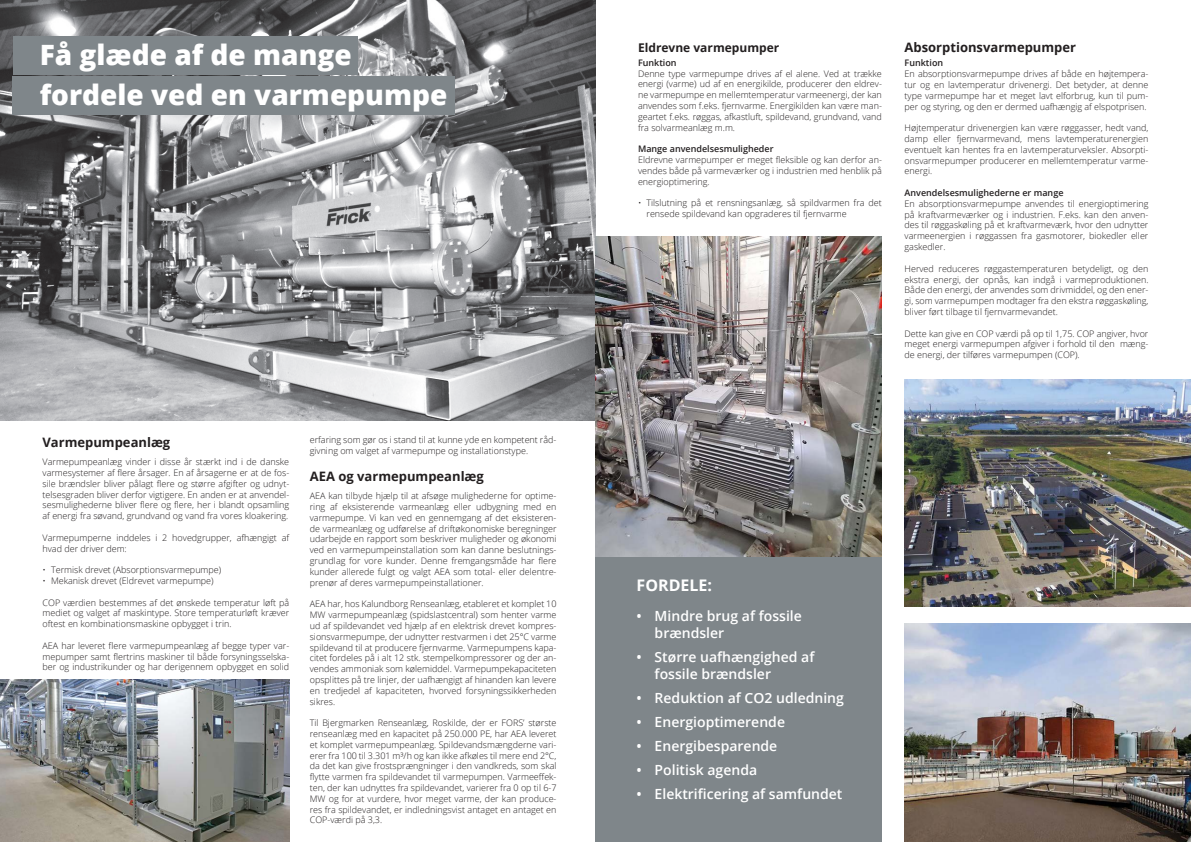
<style>
.page{position:relative;width:1191px;height:842px;background:#fff}
.page>*{position:absolute;margin:0;border:0;box-sizing:border-box;transform-origin:0 0}
.Ny_bodytext_2-3{font:800 28px "Open Sans";color:#fff}
.t1{font:700 16px "Open Sans";color:#fff}
.t2{font:600 14px/16.8px "Open Sans";color:#fff}
.Ny_headline_2-3{font:700 13px "Open Sans";color:#231f20}
.Ny_bodytext_2-3-2{font:700 12px "Open Sans";color:#231f20}
.Ny_bodytext_2-3-3{font:300 9px/10.8px "Open Sans";color:#231f20;text-align:justify}
.Subheader_2-3{font:600 9px "Open Sans";color:#231f20}
</style>
<div class="page">
<img style="left:0;top:0;width:595px;height:420px">
<img style="left:0;top:679px;width:289px;height:163px">
<div style="left:13px;top:36px;width:344px;height:38px;background:#7f868a"></div>
<div style="left:13px;top:77px;width:442px;height:38px;background:#7f868a"></div>
<div style="left:595px;top:556px;width:287px;height:286px;background:#7f868a"></div>
<img style="left:904px;top:380px;width:287px;height:227px">
<img style="left:904px;top:624px;width:287px;height:218px">
<img style="left:595px;top:236px;width:287px;height:320px">
<p class="Ny_bodytext_2-3" style="left:40px;top:33px;width:313px">Få glæde af de mange</p>
<p class="Ny_bodytext_2-3" style="left:40px;top:73px;width:409px">fordele ved en varmepumpe</p>
<p class="Ny_headline_2-3" style="left:43px;top:433px;width:129px">Varmepumpeanlæg</p>
<p class="Ny_bodytext_2-3-3" style="left:43px;top:456px;width:248px">Varmepumpeanlæg vinder i disse år stærkt ind i de danske varmesystemer af flere årsager. En af årsagerne er at de fos&shy;sile brændsler bliver pålagt flere og større afgifter og udnyt&shy;telsesgraden bliver derfor vigtigere. En anden er at anvendel&shy;sesmulighederne bliver flere og flere, her i blandt opsamling af energi fra søvand, grundvand og vand fra vores kloakering.</p>
<p class="Ny_bodytext_2-3-3" style="left:43px;top:532px;width:248px">Varmepumperne inddeles i 2 hovedgrupper, afhængigt af hvad der driver dem:</p>
<p class="Ny_bodytext_2-3-3" style="left:43px;top:564px;width:180px">• Termisk drevet (Absorptionsvarmepumpe)</p>
<p class="Ny_bodytext_2-3-3" style="left:43px;top:575px;width:173px">• Mekanisk drevet (Eldrevet varmepumpe)</p>
<p class="Ny_bodytext_2-3-3" style="left:43px;top:597px;width:248px">COP værdien bestemmes af det ønskede temperatur løft på mediet og valget af maskintype. Store temperaturløft kræver oftest en kombinationsmaskine opbygget i trin.</p>
<p class="Ny_bodytext_2-3-3" style="left:43px;top:640px;width:248px">AEA har leveret flere varmepumpeanlæg af begge typer var&shy;mepumper samt flertrins maskiner til både forsyningsselska&shy;ber og industrikunder og har derigennem opbygget en solid</p>
<p class="Ny_bodytext_2-3-3" style="left:310px;top:435px;width:248px">erfaring som gør os i stand til at kunne yde en kompetent råd&shy;givning om valget af varmepumpe og installationstype.</p>
<p class="Ny_headline_2-3" style="left:310px;top:467px;width:176px">AEA og varmepumpeanlæg</p>
<p class="Ny_bodytext_2-3-3" style="left:310px;top:490px;width:248px">AEA kan tilbyde hjælp til at afsøge mulighederne for optime&shy;ring af eksisterende varmeanlæg eller udbygning med en varmepumpe. Vi kan ved en gennemgang af det eksisteren&shy;de varmeanlæg og udførelse af driftøkonomiske beregninger udarbejde en rapport som beskriver muligheder og økonomi ved en varmepumpeinstallation som kan danne beslutnings&shy;grundlag for vore kunder. Denne fremgangsmåde har flere kunder allerede fulgt og valgt AEA som total- eller delentre&shy;prenør af deres varmepumpeinstallationer.</p>
<p class="Ny_bodytext_2-3-3" style="left:310px;top:598px;width:248px">AEA har, hos Kalundborg Renseanlæg, etableret et komplet 10<br>MW varmepumpeanlæg (spidslastcentral) som henter varme ud af spildevandet ved hjælp af en elektrisk drevet kompres&shy;sionsvarmepumpe, der udnytter restvarmen i det 25°C varme spildevand til at producere fjernvarme. Varmepumpens kapa&shy;citet fordeles på i alt 12 stk. stempelkompressorer og der an&shy;vendes ammoniak som kølemiddel. Varmepumpekapaciteten opsplittes på tre linjer, der uafhængigt af hinanden kan levere en tredjedel af kapaciteten, hvorved forsyningssikkerheden sikres.</p>
<p class="Ny_bodytext_2-3-3" style="left:310px;top:717px;width:248px">Til Bjergmarken Renseanlæg, Roskilde, der er FORS’ største renseanlæg med en kapacitet på 250.000 PE, har AEA leveret et komplet varmepumpeanlæg. Spildevandsmængderne vari&shy;erer fra 100 til 3.301 m³/h og kan ikke afkøles til mere end 2°C, da det kan give frostsprængninger i den vandkreds, som skal flytte varmen fra spildevandet til varmepumpen. Varmeeffek&shy;ten, der kan udnyttes fra spildevandet, varierer fra 0 op til 6-7<br>MW og for at vurdere, hvor meget varme, der kan produce&shy;res fra spildevandet, er indledningsvist antaget en antaget en COP-værdi på 3,3.</p>
<p class="Ny_bodytext_2-3-2" style="left:638px;top:39px;width:143px">Eldrevne varmepumper</p>
<p class="Subheader_2-3" style="left:638px;top:56px;width:40px">Funktion</p>
<p class="Ny_bodytext_2-3-3" style="left:638px;top:68px;width:245px">Denne type varmepumpe drives af el alene. Ved at trække energi (varme) ud af en energikilde, producerer den eldrev&shy;ne varmepumpe en mellemtemperatur varmeenergi, der kan anvendes som f.eks. fjernvarme. Energikilden kan være man&shy;geartet f.eks. røggas, afkastluft, spildevand, grundvand, vand fra solvarmeanlæg m.m.</p>
<p class="Subheader_2-3" style="left:638px;top:143px;width:137px">Mange anvendelsesmuligheder</p>
<p class="Ny_bodytext_2-3-3" style="left:638px;top:154px;width:245px">Eldrevne varmepumper er meget fleksible og kan derfor an&shy;vendes både på varmeværker og i industrien med henblik på energioptimering.</p>
<p class="Ny_bodytext_2-3-3" style="left:646px;top:197px;width:237px;text-indent:-9px">• Tilslutning på et rensningsanlæg, så spildvarmen fra det rensede spildevand kan opgraderes til fjernvarme</p>
<p class="Ny_headline_2-3" style="left:904px;top:39px;width:173px">Absorptionsvarmepumper</p>
<p class="Subheader_2-3" style="left:904px;top:57px;width:40px">Funktion</p>
<p class="Ny_bodytext_2-3-3" style="left:904px;top:68px;width:245px">En absorptionsvarmepumpe drives af både en højtempera&shy;tur og en lavtemperatur drivenergi. Det betyder, at denne type varmepumpe har et meget lavt elforbrug, kun til pum&shy;per og styring, og den er dermed uafhængig af elspotprisen.</p>
<p class="Ny_bodytext_2-3-3" style="left:904px;top:122px;width:245px">Højtemperatur drivenergien kan være røggasser, hedt vand, damp eller fjernvarmevand, mens lavtemperaturenergien eventuelt kan hentes fra en lavtemperaturveksler. Absorpti&shy;onsvarmepumper producerer en mellemtemperatur varme&shy;energi.</p>
<p class="Subheader_2-3" style="left:904px;top:187px;width:160px">Anvendelsesmulighederne er mange</p>
<p class="Ny_bodytext_2-3-3" style="left:904px;top:198px;width:245px">En absorptionsvarmepumpe anvendes til energioptimering på kraftvarmeværker og i industrien. F.eks. kan den anven&shy;des til røggaskøling på et kraftvarmeværk, hvor den udnytter varmeenergien i røggassen fra gasmotorer, biokedler eller gaskedler.</p>
<p class="Ny_bodytext_2-3-3" style="left:904px;top:263px;width:245px">Herved reduceres røggastemperaturen betydeligt, og den ekstra energi, der opnås, kan indgå i varmeproduktionen.<br>Både den energi, der anvendes som drivmiddel, og den ener&shy;gi, som varmepumpen modtager fra den ekstra røggaskøling, bliver ført tilbage til fjernvarmevandet.</p>
<p class="Ny_bodytext_2-3-3" style="left:904px;top:328px;width:245px">Dette kan give en COP værdi på op til 1,75. COP angiver, hvor meget energi varmepumpen afgiver i forhold til den mæng&shy;de energi, der tilføres varmepumpen (COP).</p>
<p class="t1" style="left:636px;top:574px;width:77px">FORDELE:</p>
<p class="t2" style="left:654px;top:607px;width:149px;text-indent:-18px">• Mindre brug af fossile brændsler</p>
<p class="t2" style="left:654px;top:648px;width:161px;text-indent:-18px">• Større uafhængighed af fossile brændsler</p>
<p class="t2" style="left:636px;top:689px;width:209px">• Reduktion af CO2 udledning</p>
<p class="t2" style="left:636px;top:713px;width:150px">• Energioptimerende</p>
<p class="t2" style="left:636px;top:737px;width:142px">• Energibesparende</p>
<p class="t2" style="left:636px;top:761px;width:122px">• Politisk agenda</p>
<p class="t2" style="left:636px;top:785px;width:207px">• Elektrificering af samfundet</p>
</div>
